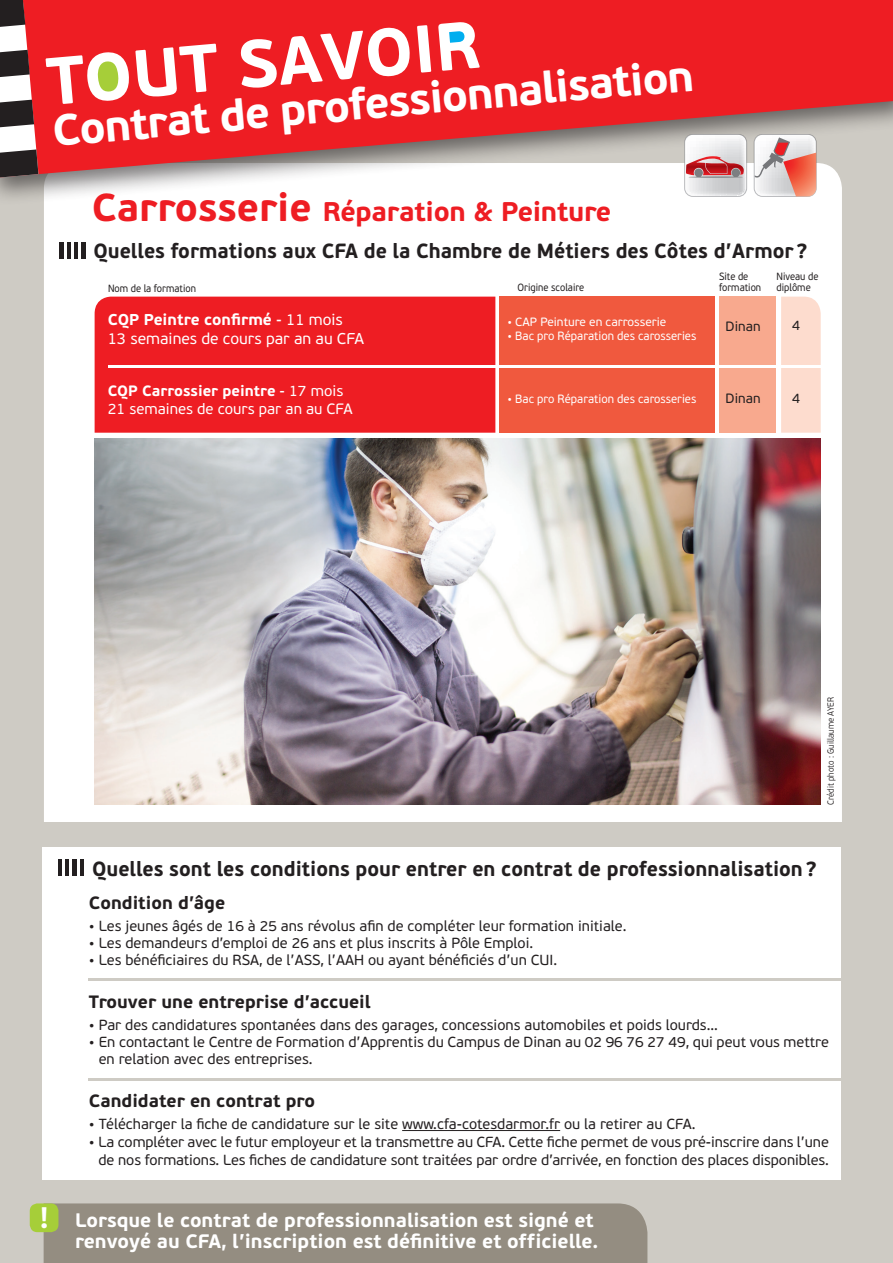
<style>
.page{position:relative;width:893px;height:1263px;background:#cecbc4}
.page>*{position:absolute;margin:0;border:0;box-sizing:border-box;transform-origin:0 0}
.t1{font:700 66.9px "PF Beau Sans Pro";color:#fff}
.t2{font:700 43.95px "PF Beau Sans Pro";color:#fff}
.t3{font:700 29.7px "PF Beau Sans Pro";color:#fff}
.t4{font:700 27px "PF Beau Sans Pro";letter-spacing:-.01em;color:#ee1d23}
.t5{font:700 20.55px "PF Beau Sans Pro";color:#231f20;scale:.96 1}
.t6{font:700 19.5px/21.3px "PF Beau Sans Pro";color:#fff}
.t7{font:700 17.85px "PF Beau Sans Pro";color:#231f20}
.t8{font:15.75px "PF Beau Sans Pro";color:#fff}
.t9{font:700 15.75px "PF Beau Sans Pro";color:#fff}
.t10{font:700 15px "PF Beau Sans Pro";color:#fff}
.t11{font:15px "PF Beau Sans Pro";color:#fff}
.t12{font:14.55px/17.2px "PF Beau Sans Pro";color:#231f20}
.t13{font:13.5px "PF Beau Sans Pro";color:#231f20}
.t14{font:12px "PF Beau Sans Pro";color:#fff;scale:.95 1}
.t15{font:10.5px/10.5px "PF Beau Sans Pro";color:#231f20;scale:.9 1}
.t16{font:300 9px "PF Beau Sans Pro";color:#231f20;scale:.9 1}
.s1{font-size:39px}
.s2{font-weight:400}
</style>
<div class="page">
<div style="left:44px;top:206px;width:798px;height:616px;background:#fff"></div>
<div style="left:0;top:0;width:893px;height:206px;background:#231f20;opacity:.6"></div>
<svg style="left:38px;top:0;width:855px;height:177px;background:#e33b3f"></svg>
<svg style="left:0;top:0;width:38px;height:177px;background:#966d6e"></svg>
<svg style="left:446px;top:25px;width:20px;height:25px"></svg>
<svg style="left:94px;top:58px;width:27px;height:37px"></svg>
<div style="left:44px;top:1203px;width:603px;height:60px;background:#948d81"></div>
<div style="left:30px;top:1203px;width:28px;height:29px;background:#a6ce39;border-radius:8px"></div>
<div style="left:95px;top:297px;width:400px;height:136px;background:#ee1d23"></div>
<div style="left:499px;top:297px;width:216px;height:136px;background:#f0593e"></div>
<div style="left:781px;top:297px;width:40px;height:136px;background:#fddcce"></div>
<div style="left:719px;top:297px;width:57px;height:136px;background:#f8a98e"></div>
<div style="left:59px;top:242px;width:5px;height:17px;background:#231f20"></div>
<hr style="left:67px;top:242px;width:4px;height:17px;background:#231f20">
<hr style="left:74px;top:242px;width:4px;height:17px;background:#231f20">
<hr style="left:81px;top:242px;width:4px;height:17px;background:#231f20">
<hr style="left:64px;top:242px;width:3px;height:17px;background:#fff">
<hr style="left:71px;top:242px;width:3px;height:17px;background:#fff">
<hr style="left:78px;top:242px;width:3px;height:17px;background:#fff">
<svg style="left:684px;top:134px;width:62px;height:62px;background:#d8bbbe"></svg>
<div style="left:684px;top:134px;width:63px;height:63px;border:1px solid #babbbe;border-radius:8px"></div>
<div style="left:754px;top:134px;width:63px;height:63px;border:1px solid #babbbe;border-radius:8px"></div>
<svg style="left:754px;top:134px;width:62px;height:62px;background:#e2b7b1"></svg>
<div style="left:43px;top:847px;width:797px;height:332px;background:#fff"></div>
<hr style="left:88px;top:978px;width:752px;height:3px;background:#cecbc4">
<hr style="left:88px;top:1078px;width:752px;height:3px;background:#cecbc4">
<hr style="left:58px;top:859px;width:4px;height:17px;background:#231f20">
<hr style="left:65px;top:859px;width:4px;height:17px;background:#231f20">
<div style="left:72px;top:859px;width:5px;height:17px;background:#231f20"></div>
<hr style="left:80px;top:859px;width:4px;height:17px;background:#231f20">
<hr style="left:402px;top:1130px;width:158px;height:1px;background:#231f20">
<hr style="left:108px;top:365px;width:717px;height:3px;background:#fff">
<img style="left:95px;top:438px;width:726px;height:366px">
<p class="t1" style="left:43px;top:41px;width:436px;rotate:-5deg">TOUT SAVOIR</p>
<p class="t2" style="left:50px;top:104px;width:645px;rotate:-5deg">Contrat de professionnalisation</p>
<p class="t4" style="left:92px;top:194px;width:521px"><span class="s1">Carrosserie</span> Réparation &amp; Peinture</p>
<p class="t5" style="left:94px;top:238px;width:745px">Quelles formations aux CFA de la Chambre de Métiers des Côtes d’Armor?</p>
<p class="t15" style="left:108px;top:283px;width:99px">Nom de la formation</p>
<p class="t9" style="left:108px;top:310px;width:237px">CQP Peintre confirmé <span class="s2">- 11 mois</span></p>
<p class="t8" style="left:108px;top:330px;width:258px">13 semaines de cours par an au CFA</p>
<p class="t10" style="left:108px;top:382px;width:237px">CQP Carrossier peintre <span class="s2">- 17 mois</span></p>
<p class="t11" style="left:108px;top:400px;width:246px">21 semaines de cours par an au CFA</p>
<p class="t15" style="left:517px;top:282px;width:76px">Origine scolaire</p>
<p class="t15" style="left:719px;top:282px;width:48px">formation</p>
<p class="t15" style="left:776px;top:271px;width:48px">Niveau de diplôme</p>
<p class="t15" style="left:719px;top:271px;width:34px">Site de</p>
<p class="t14" style="left:508px;top:315px;width:169px">• CAP Peinture en carrosserie</p>
<p class="t13" style="left:726px;top:318px;width:37px">Dinan</p>
<p class="t13" style="left:792px;top:318px;width:9px">4</p>
<p class="t14" style="left:508px;top:329px;width:200px">• Bac pro Réparation des carosseries</p>
<p class="t14" style="left:508px;top:392px;width:200px">• Bac pro Réparation des carosseries</p>
<p class="t13" style="left:726px;top:391px;width:37px">Dinan</p>
<p class="t13" style="left:792px;top:390px;width:9px">4</p>
<p class="t16" style="left:826px;top:805px;width:121px;rotate:-90deg">Crédit photo : Guillaume AYER</p>
<p class="t3" style="left:40px;top:1199px;width:10px">!</p>
<p class="t5" style="left:92px;top:856px;width:756px">Quelles sont les conditions pour entrer en contrat de professionnalisation?</p>
<p class="t7" style="left:89px;top:892px;width:138px">Condition d’âge</p>
<p class="t12" style="left:89px;top:917px;width:539px">• Les jeunes âgés de 16 à 25 ans révolus afin de compléter leur formation initiale.</p>
<p class="t12" style="left:89px;top:935px;width:446px">• Les demandeurs d’emploi de 26 ans et plus inscrits à Pôle Emploi.</p>
<p class="t12" style="left:89px;top:952px;width:470px">• Les bénéficiaires du RSA, de l’ASS, l’AAH ou ayant bénéficiés d’un CUI.</p>
<p class="t7" style="left:89px;top:991px;width:283px">Trouver une entreprise d’accueil</p>
<p class="t12" style="left:89px;top:1016px;width:631px">• Par des candidatures spontanées dans des garages, concessions automobiles et poids lourds...</p>
<p class="t12" style="left:99px;top:1033px;width:732px;text-indent:-10px">• En contactant le Centre de Formation d’Apprentis du Campus de Dinan au 02 96 76 27 49, qui peut vous mettre en relation avec des entreprises.</p>
<p class="t7" style="left:89px;top:1089px;width:228px">Candidater en contrat pro</p>
<p class="t12" style="left:89px;top:1116px;width:608px">• Télécharger la fiche de candidature sur le site www.cfa-cotesdarmor.fr ou la retirer au CFA.</p>
<p class="t12" style="left:89px;top:1133px;width:741px;line-height:18px;text-align:right">• La compléter avec le futur employeur et la transmettre au CFA. Cette fiche permet de vous pré-inscrire dans l’une de nos formations. Les fiches de candidature sont traitées par ordre d’arrivée, en fonction des places disponibles.</p>
<p class="t6" style="left:75px;top:1209px;width:525px">Lorsque le contrat de professionnalisation est signé et renvoyé au CFA, l’inscription est définitive et officielle.</p>
</div>
